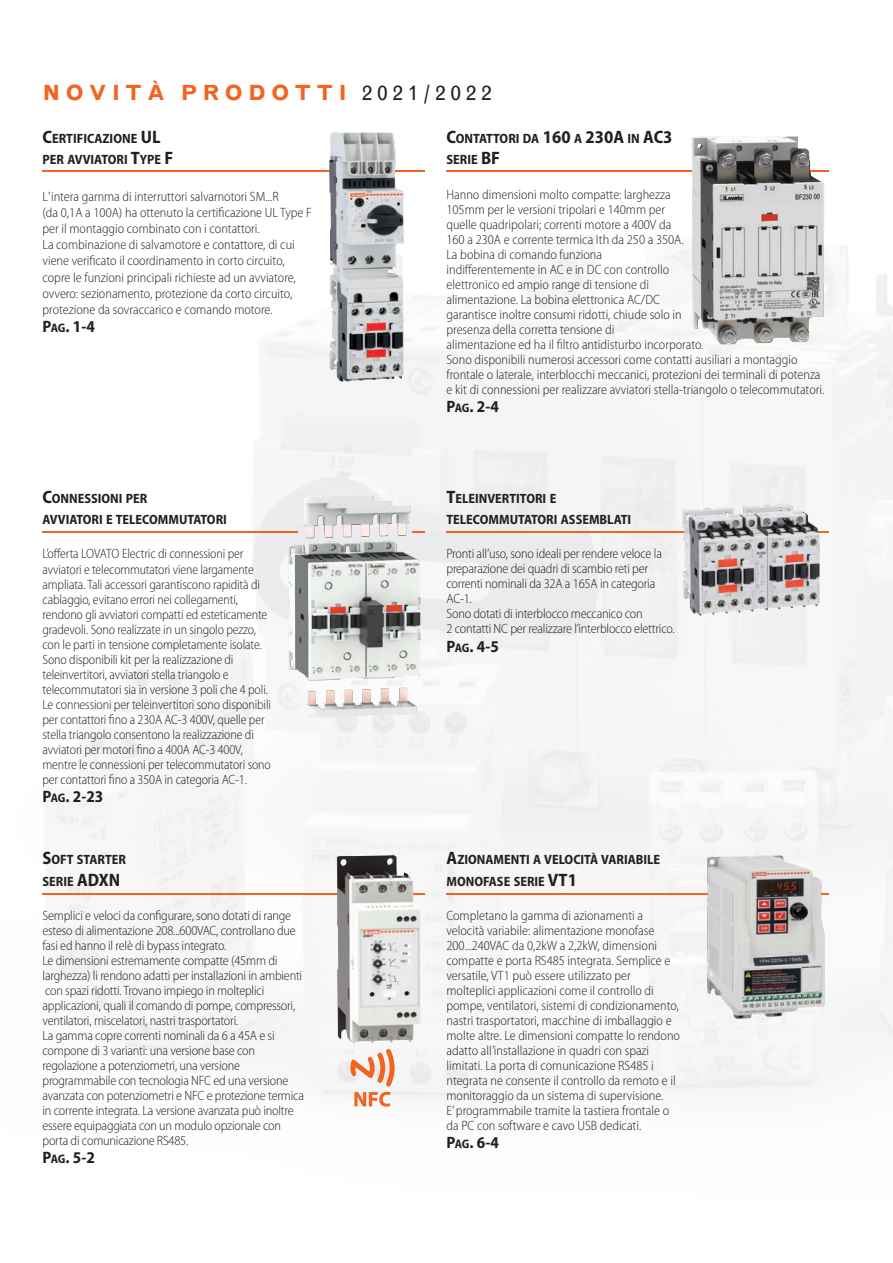
<style>
.page{position:relative;width:893px;height:1263px;background:#fff}
.page>*{position:absolute;margin:0;border:0;box-sizing:border-box;transform-origin:0 0}
.t1{font:700 21px "Grotesque";letter-spacing:.25em;color:#f36421}
.t2{font:700 semi-condensed 16.5px "Myriad Pro";color:#231f20}
.t3{font:300 semi-condensed 13.5px/15px "Myriad Pro";letter-spacing:-.01em;color:#231f20}
.t4{font:700 semi-condensed 13.5px/21.6px "Myriad Pro";color:#231f20}
.s1{font-weight:400;color:#231f20}
.s2{font-size:18px}
.s3{font-size:12.3px}
</style>
<div class="page">
<img style="left:42px;top:139px;width:851px;height:968px">
<hr style="left:43px;top:170px;width:382px;height:2px;background:#f36421">
<hr style="left:446px;top:170px;width:383px;height:2px;background:#f36421">
<hr style="left:43px;top:531px;width:255px;height:2px;background:#f36421">
<hr style="left:446px;top:531px;width:383px;height:2px;background:#f36421">
<hr style="left:43px;top:893px;width:382px;height:2px;background:#f36421">
<hr style="left:446px;top:893px;width:383px;height:2px;background:#f36421">
<img style="left:329px;top:132px;width:75px;height:250px">
<img style="left:692px;top:135px;width:132px;height:209px">
<img style="left:337px;top:855px;width:83px;height:189px">
<img style="left:288px;top:495px;width:133px;height:223px">
<img style="left:707px;top:855px;width:118px;height:164px">
<img style="left:682px;top:504px;width:138px;height:112px">
<svg style="left:350px;top:1049px;width:45px;height:57px"></svg>
<h1 class="t1" style="left:43px;top:85px;width:450px">NOVITÀ PRODOTTI <span class="s1">2021/2022</span></h1>
<p class="t4" style="left:43px;top:129px;width:132px"><span class="s2">C</span>ERTIFICAZIONE <span class="s2">UL<br></span>PER AVVIATORI <span class="s2">T</span>YPE <span class="s2">F</span></p>
<p class="t3" style="left:43px;top:189px;width:271px;line-height:16.2px">L’intera gamma di interruttori salvamotori SM...R<br>(da 0,1A a 100A) ha ottenuto la certificazione UL Type F per il montaggio combinato con i contattori.<br>La combinazione di salvamotore e contattore, di cui viene verificato il coordinamento in corto circuito, copre le funzioni principali richieste ad un avviatore, ovvero: sezionamento, protezione da corto circuito, protezione da sovraccarico e comando motore.</p>
<p class="t2" style="left:43px;top:320px;width:54px">P<span class="s3">AG</span>. 1-4</p>
<p class="t4" style="left:446px;top:129px;width:228px"><span class="s2">C</span>ONTATTORI DA <span class="s2">160</span> A <span class="s2">230A</span> IN <span class="s2">AC3<br></span>SERIE <span class="s2">BF</span></p>
<p class="t3" style="left:446px;top:188px;width:379px">Hanno dimensioni molto compatte: larghezza<br>105mm per le versioni tripolari e 140mm per<br>quelle quadripolari; correnti motore a 400V da<br>160 a 230A e corrente termica Ith da 250 a 350A.<br>La bobina di comando funziona<br>indifferentemente in AC e in DC con controllo<br>elettronico ed ampio range di tensione di<br>alimentazione. La bobina elettronica AC/DC<br>garantisce inoltre consumi ridotti, chiude solo in<br>presenza della corretta tensione di<br>alimentazione ed ha il filtro antidisturbo incorporato.<br>Sono disponibili numerosi accessori come contatti ausiliari a montaggio frontale o laterale, interblocchi meccanici, protezioni dei terminali di potenza e kit di connessioni per realizzare avviatori stella-triangolo o telecommutatori.</p>
<p class="t2" style="left:446px;top:400px;width:54px">P<span class="s3">AG</span>. 2-4</p>
<p class="t4" style="left:43px;top:488px;width:186px"><span class="s2">C</span>ONNESSIONI PER<br>AVVIATORI E TELECOMMUTATORI</p>
<p class="t3" style="left:43px;top:548px;width:230px">L’offerta LoVATo Electric di connessioni per avviatori e telecommutatori viene largamente ampliata. Tali accessori garantiscono rapidità di cablaggio, evitano errori nei collegamenti, rendono gli avviatori compatti ed esteticamente gradevoli. Sono realizzate in un singolo pezzo, con le parti in tensione completamente isolate.<br>Sono disponibili kit per la realizzazione di teleinvertitori, avviatori stella triangolo e telecommutatori sia in versione 3 poli che 4 poli.<br>Le connessioni per teleinvertitori sono disponibili per contattori fino a 230A AC-3 400V, quelle per stella triangolo consentono la realizzazione di avviatori per motori fino a 400A AC-3 400V, mentre le connessioni per telecommutatori sono per contattori fino a 350A in categoria AC-1.</p>
<p class="t2" style="left:43px;top:790px;width:62px">P<span class="s3">AG</span>. 2-23</p>
<p class="t4" style="left:43px;top:850px;width:85px"><span class="s2">S</span>OFT STARTER<br>SERIE <span class="s2">ADXN</span></p>
<p class="t3" style="left:43px;top:909px;width:263px">Semplici e veloci da configurare, sono dotati di range esteso di alimentazione 208...600VAC, controllano due fasi ed hanno il relè di bypass integrato.<br>Le dimensioni estremamente compatte (45mm di larghezza) li rendono adatti per installazioni in ambienti con spazi ridotti. Trovano impiego in molteplici applicazioni, quali il comando di pompe, compressori, ventilatori, miscelatori, nastri trasportatori.<br>La gamma copre correnti nominali da 6 a 45A e si compone di 3 varianti: una versione base con regolazione a potenziometri, una versione programmabile con tecnologia NFC ed una versione avanzata con potenziometri e NFC e protezione termica in corrente integrata. La versione avanzata può inoltre essere equipaggiata con un modulo opzionale con porta di comunicazione RS485.</p>
<p class="t2" style="left:43px;top:1151px;width:54px">P<span class="s3">AG</span>. 5-2</p>
<p class="t4" style="left:446px;top:488px;width:186px"><span class="s2">T</span>ELEINVERTITORI E<br>TELECOMMUTATORI ASSEMBLATI</p>
<p class="t3" style="left:446px;top:548px;width:230px">Pronti all’uso, sono ideali per rendere veloce la preparazione dei quadri di scambio reti per correnti nominali da 32A a 165A in categoria AC-1.<br>Sono dotati di interblocco meccanico con<br>2 contatti NC per realizzare l’interblocco elettrico.</p>
<p class="t2" style="left:446px;top:640px;width:54px">P<span class="s3">AG</span>. 4-5</p>
<p class="t4" style="left:446px;top:850px;width:215px"><span class="s2">A</span>ZIONAMENTI A VELOCITÀ VARIABILE<br>MONOFASE SERIE <span class="s2">VT1</span></p>
<p class="t3" style="left:446px;top:909px;width:235px">Completano la gamma di azionamenti a velocità variabile: alimentazione monofase 200...240VAC da 0,2kW a 2,2kW, dimensioni compatte e porta RS485 integrata. Semplice e versatile, VT1 può essere utilizzato per molteplici applicazioni come il controllo di pompe, ventilatori, sistemi di condizionamento, nastri trasportatori, macchine di imballaggio e molte altre. Le dimensioni compatte lo rendono adatto all’installazione in quadri con spazi limitati. La porta di comunicazione RS485 i ntegrata ne consente il controllo da remoto e il monitoraggio da un sistema di supervisione.<br>E’ programmabile tramite la tastiera frontale o da PC con software e cavo USB dedicati.</p>
<p class="t2" style="left:446px;top:1136px;width:54px">P<span class="s3">AG</span>. 6-4</p>
</div>
